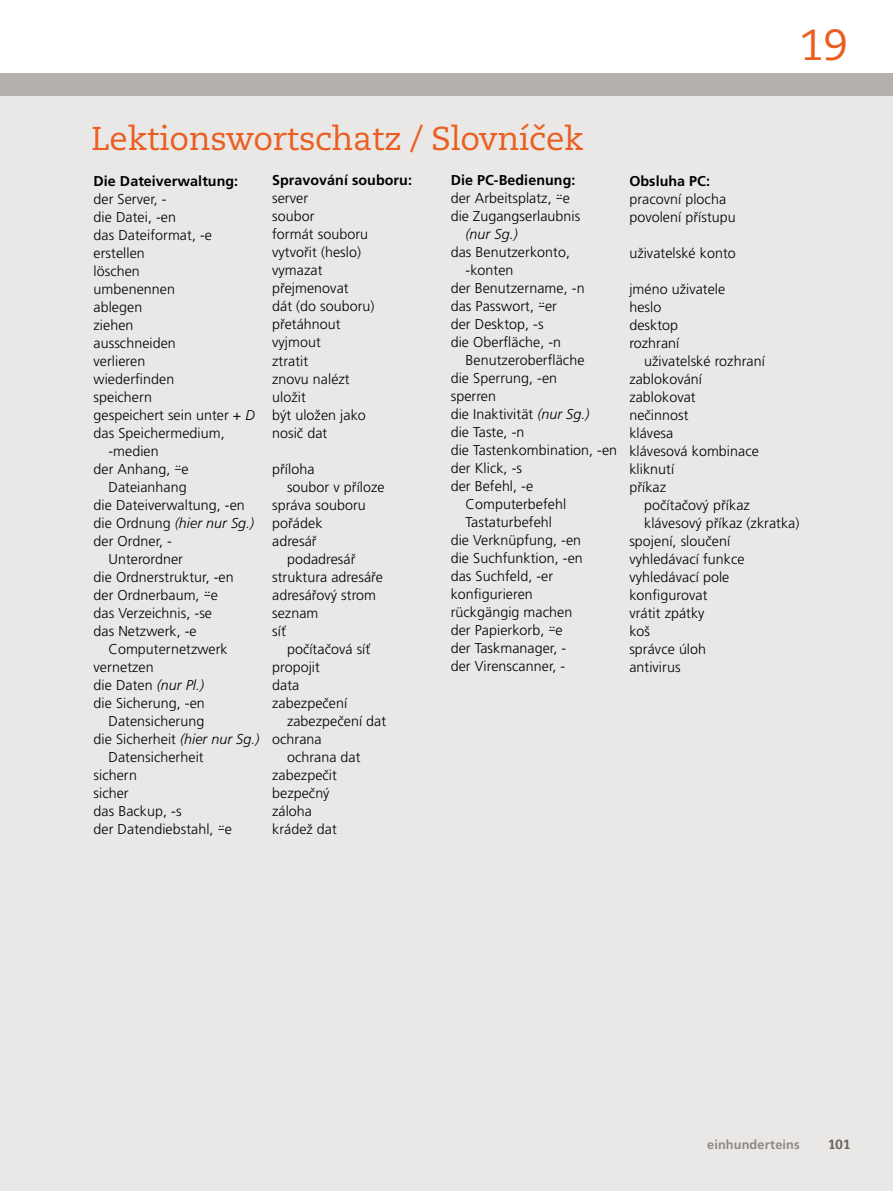
<style>
.page{position:relative;width:893px;height:1191px;background:#fff}
.page>*{position:absolute;margin:0;border:0;box-sizing:border-box;transform-origin:0 0}
.t1{font:43.5px "Caecilia CE";color:#eb5e21}
.t2{font:33px "Caecilia CE";letter-spacing:-.01em;color:#eb5e21}
.t3{font:300 14.25px/18px "Frutiger CE";letter-spacing:.005em;color:#000}
.t4{font:700 14.25px "Frutiger CE";letter-spacing:.005em;color:#000}
.t5{font:italic 300 14.25px "Frutiger CE";letter-spacing:.005em;color:#000}
.t6{font:700 14.25px "Serifa";color:#69635c}
.t7{font:700 12.75px "Frutiger CE";letter-spacing:.01em;color:#8e8882}
.s1{font-style:italic}
.s2{font-family:"Polo Divis Trema Leicht";font-weight:400}
.s3{font-style:normal}
.s4{font-weight:700}
</style>
<div class="page">
<div style="left:0;top:95px;width:893px;height:1096px;background:#e9e8e6"></div>
<div style="left:0;top:73px;width:893px;height:22px;background:#b5b0ac"></div>
<h1 class="t1" style="left:799px;top:16px;width:50px">19</h1>
<h2 class="t2" style="left:92px;top:116px;width:494px">Lektionswortschatz / Slovníček</h2>
<p class="t4" style="left:94px;top:172px;width:146px">Die Dateiverwaltung:</p>
<p class="t3" style="left:94px;top:189px;width:75px">der Server, -</p>
<p class="t3" style="left:94px;top:207px;width:84px">die Datei, -en</p>
<p class="t3" style="left:94px;top:225px;width:120px">das Dateiformat, -e</p>
<p class="t3" style="left:94px;top:243px;width:53px">erstellen</p>
<p class="t3" style="left:94px;top:261px;width:48px">löschen</p>
<p class="t3" style="left:94px;top:279px;width:83px">umbenennen</p>
<p class="t3" style="left:94px;top:297px;width:50px">ablegen</p>
<p class="t3" style="left:94px;top:315px;width:41px">ziehen</p>
<p class="t3" style="left:94px;top:333px;width:84px">ausschneiden</p>
<p class="t3" style="left:94px;top:351px;width:53px">verlieren</p>
<p class="t3" style="left:94px;top:369px;width:82px">wiederfinden</p>
<p class="t3" style="left:94px;top:387px;width:60px">speichern</p>
<p class="t3" style="left:94px;top:405px;width:163px">gespeichert sein unter + <span class="s1">D</span></p>
<p class="t3" style="left:94px;top:423px;width:133px">das Speichermedium,</p>
<p class="t3" style="left:108px;top:441px;width:52px">-medien</p>
<p class="t3" style="left:94px;top:459px;width:96px">der Anhang, <span class="s2">-</span>e</p>
<p class="t3" style="left:108px;top:477px;width:80px">Dateianhang</p>
<p class="t3" style="left:94px;top:495px;width:153px">die Dateiverwaltung, -en</p>
<p class="t5" style="left:94px;top:514px;width:162px"><span class="s3">die Ordnung</span> (hier nur Sg.)</p>
<p class="t3" style="left:94px;top:531px;width:80px">der Ordner, -</p>
<p class="t3" style="left:108px;top:549px;width:76px">Unterordner</p>
<p class="t3" style="left:94px;top:567px;width:142px">die Ordnerstruktur, -en</p>
<p class="t3" style="left:94px;top:585px;width:126px">der Ordnerbaum, <span class="s2">-</span>e</p>
<p class="t3" style="left:94px;top:603px;width:120px">das Verzeichnis, -se</p>
<p class="t3" style="left:94px;top:621px;width:105px">das Netzwerk, -e</p>
<p class="t3" style="left:108px;top:639px;width:121px">Computernetzwerk</p>
<p class="t3" style="left:94px;top:657px;width:62px">vernetzen</p>
<p class="t3" style="left:94px;top:675px;width:112px">die Daten <span class="s1">(nur Pl.)</span></p>
<p class="t3" style="left:94px;top:693px;width:113px">die Sicherung, -en</p>
<p class="t3" style="left:108px;top:711px;width:97px">Datensicherung</p>
<p class="t3" style="left:94px;top:729px;width:167px">die Sicherheit <span class="s1">(hier nur Sg.)</span></p>
<p class="t3" style="left:108px;top:747px;width:97px">Datensicherheit</p>
<p class="t3" style="left:94px;top:765px;width:45px">sichern</p>
<p class="t3" style="left:94px;top:783px;width:37px">sicher</p>
<p class="t3" style="left:94px;top:801px;width:90px">das Backup, -s</p>
<p class="t3" style="left:94px;top:819px;width:140px">der Datendiebstahl, <span class="s2">-</span>e</p>
<p class="t4" style="left:272px;top:172px;width:141px">Spravování souboru:</p>
<p class="t3" style="left:272px;top:189px;width:104px">server<br>soubor<br>formát souboru vytvořit (heslo) vymazat přejmenovat<br>dát (do souboru) přetáhnout vyjmout<br>ztratit<br>znovu nalézt uložit<br>být uložen jako nosič dat</p>
<p class="t3" style="left:272px;top:459px;width:44px">příloha</p>
<p class="t3" style="left:287px;top:477px;width:99px">soubor v příloze</p>
<p class="t3" style="left:272px;top:495px;width:95px">správa souboru</p>
<p class="t3" style="left:272px;top:513px;width:52px">pořádek</p>
<p class="t3" style="left:272px;top:531px;width:46px">adresář</p>
<p class="t3" style="left:287px;top:549px;width:70px">podadresář</p>
<p class="t3" style="left:272px;top:567px;width:112px">struktura adresáře</p>
<p class="t3" style="left:272px;top:585px;width:106px">adresářový strom</p>
<p class="t3" style="left:272px;top:603px;width:48px">seznam</p>
<p class="t3" style="left:272px;top:621px;width:15px">síť</p>
<p class="t3" style="left:287px;top:639px;width:85px">počítačová síť</p>
<p class="t3" style="left:272px;top:657px;width:49px">propojit</p>
<p class="t3" style="left:272px;top:675px;width:29px">data</p>
<p class="t3" style="left:272px;top:693px;width:77px">zabezpečení</p>
<p class="t3" style="left:287px;top:711px;width:101px">zabezpečení dat</p>
<p class="t3" style="left:272px;top:729px;width:51px">ochrana</p>
<p class="t3" style="left:287px;top:747px;width:75px">ochrana dat</p>
<p class="t3" style="left:272px;top:765px;width:66px">zabezpečit</p>
<p class="t3" style="left:272px;top:783px;width:59px">bezpečný</p>
<p class="t3" style="left:272px;top:801px;width:41px">záloha</p>
<p class="t3" style="left:272px;top:819px;width:66px">krádež dat</p>
<p class="t3" style="left:451px;top:171px;width:131px"><span class="s4">Die PC-Bedienung: </span>der Arbeitsplatz, <span class="s2">-</span>e die Zugangserlaubnis</p>
<p class="t5" style="left:466px;top:226px;width:54px">(nur Sg.)</p>
<p class="t3" style="left:451px;top:243px;width:121px">das Benutzerkonto,</p>
<p class="t3" style="left:466px;top:261px;width:49px">-konten</p>
<p class="t3" style="left:451px;top:279px;width:135px">der Benutzername, -n</p>
<p class="t3" style="left:451px;top:297px;width:108px">das Passwort, <span class="s2">-</span>er</p>
<p class="t3" style="left:451px;top:315px;width:94px">der Desktop, -s</p>
<p class="t3" style="left:451px;top:333px;width:112px">die Oberfläche, -n</p>
<p class="t3" style="left:466px;top:351px;width:120px">Benutzeroberfläche</p>
<p class="t3" style="left:451px;top:369px;width:108px">die Sperrung, -en</p>
<p class="t3" style="left:451px;top:387px;width:47px">sperren</p>
<p class="t3" style="left:451px;top:405px;width:140px">die Inaktivität <span class="s1">(nur Sg.)</span></p>
<p class="t3" style="left:451px;top:423px;width:75px">die Taste, -n</p>
<p class="t3" style="left:451px;top:441px;width:168px">die Tastenkombination, -en</p>
<p class="t3" style="left:451px;top:459px;width:73px">der Klick, -s</p>
<p class="t3" style="left:451px;top:477px;width:84px">der Befehl, -e</p>
<p class="t3" style="left:466px;top:495px;width:102px">Computerbefehl</p>
<p class="t3" style="left:466px;top:513px;width:88px">Tastaturbefehl</p>
<p class="t3" style="left:451px;top:531px;width:132px">die Verknüpfung, -en</p>
<p class="t3" style="left:451px;top:549px;width:134px">die Suchfunktion, -en</p>
<p class="t3" style="left:451px;top:567px;width:104px">das Suchfeld, -er</p>
<p class="t3" style="left:451px;top:585px;width:84px">konfigurieren</p>
<p class="t3" style="left:451px;top:603px;width:123px">rückgängig machen</p>
<p class="t3" style="left:451px;top:621px;width:113px">der Papierkorb, <span class="s2">-</span>e</p>
<p class="t3" style="left:451px;top:639px;width:117px">der Taskmanager, -</p>
<p class="t3" style="left:451px;top:657px;width:116px">der Virenscanner, -</p>
<p class="t4" style="left:629px;top:172px;width:82px">Obsluha PC:</p>
<p class="t3" style="left:629px;top:190px;width:108px">pracovní plocha povolení přístupu</p>
<p class="t3" style="left:629px;top:244px;width:108px">uživatelské konto</p>
<p class="t3" style="left:629px;top:280px;width:97px">jméno uživatele heslo<br>desktop rozhraní</p>
<p class="t3" style="left:629px;top:352px;width:137px;text-indent:15px">uživatelské rozhraní zablokování zablokovat<br>nečinnost<br>klávesa<br>klávesová kombinace kliknutí<br>příkaz</p>
<p class="t3" style="left:644px;top:495px;width:107px">počítačový příkaz</p>
<p class="t3" style="left:644px;top:513px;width:157px">klávesový příkaz (zkratka)</p>
<p class="t3" style="left:629px;top:531px;width:102px">spojení, sloučení</p>
<p class="t3" style="left:629px;top:549px;width:117px">vyhledávací funkce</p>
<p class="t3" style="left:629px;top:567px;width:102px">vyhledávací pole</p>
<p class="t3" style="left:629px;top:585px;width:80px">konfigurovat</p>
<p class="t3" style="left:629px;top:603px;width:77px">vrátit zpátky</p>
<p class="t3" style="left:629px;top:621px;width:22px">koš</p>
<p class="t3" style="left:629px;top:639px;width:78px">správce úloh</p>
<p class="t3" style="left:629px;top:657px;width:53px">antivirus</p>
<p class="t7" style="left:707px;top:1137px;width:94px">einhunderteins</p>
<p class="t6" style="left:828px;top:1135px;width:25px">101</p>
</div>
